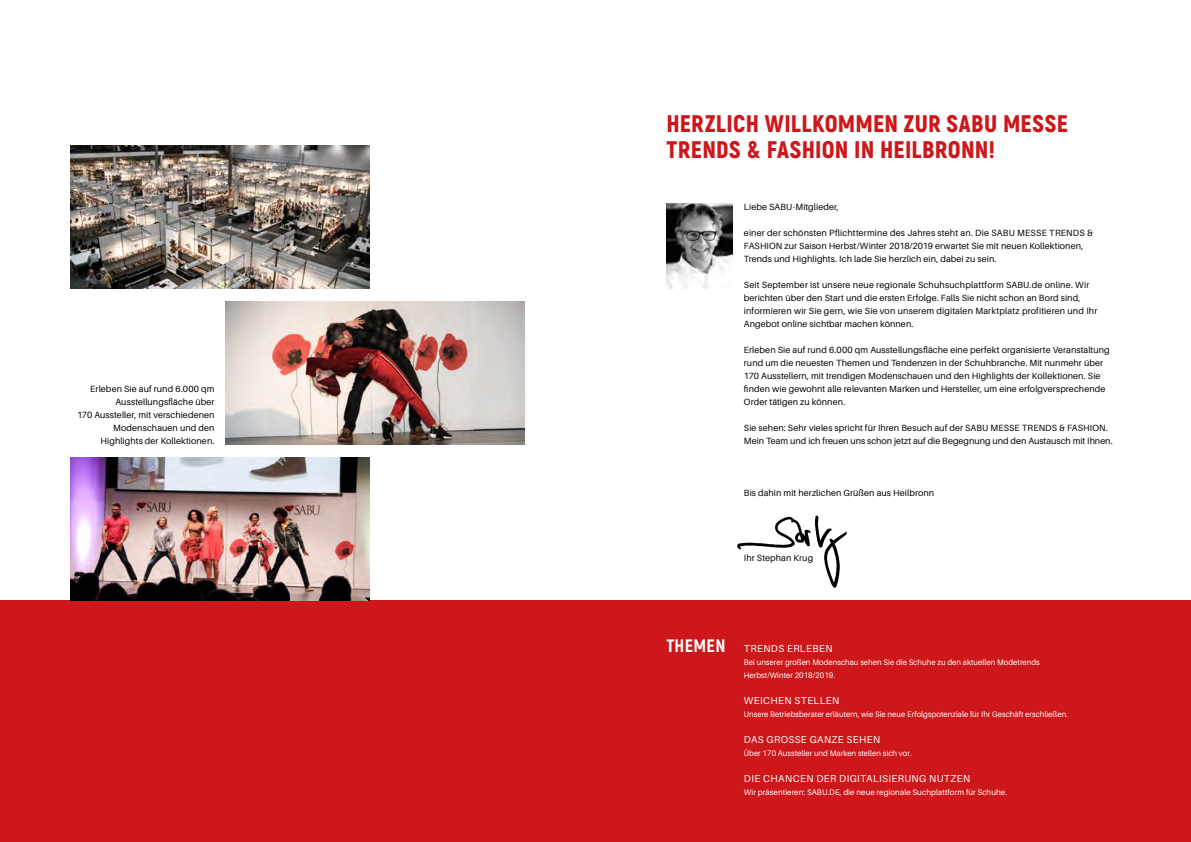
<style>
.page{position:relative;width:1191px;height:842px;background:#fff}
.page>*{position:absolute;margin:0;border:0;box-sizing:border-box;transform-origin:0 0}
.t1{font:900 24px/26px "Akrobat";letter-spacing:.01em;color:#cd171a}
.t2{font:800 18px "Akrobat";letter-spacing:.02em;color:#fff}
.t3{font:10px "Aileron";letter-spacing:.04em;color:#fff}
.t4{font:9px/13px "Aileron";letter-spacing:.01em;color:#000}
.t5{font:8px/13px "Aileron";letter-spacing:.005em;color:#fff}
</style>
<div class="page">
<div style="left:0;top:600px;width:1191px;height:242px;background:#cd171a"></div>
<img style="left:71px;top:145px;width:298px;height:143px">
<img style="left:226px;top:301px;width:298px;height:143px">
<img style="left:71px;top:457px;width:298px;height:143px">
<img style="left:666px;top:204px;width:66px;height:84px">
<img style="left:737px;top:515px;width:110px;height:73px">
<p class="t4" style="left:77px;top:383px;width:139px;text-align:right">Erleben Sie auf rund 6.000 qm<br>Ausstellungsfläche über<br>170 Aussteller, mit verschiedenen<br>Modenschauen und den<br>Highlights der Kollektionen.</p>
<h1 class="t1" style="left:666px;top:111px;width:403px">HERZLICH WILLKOMMEN ZUR SABU MESSE<br>TRENDS &amp; FASHION IN HEILBRONN!</h1>
<p class="t4" style="left:744px;top:201px;width:97px">Liebe SABU-Mitglieder,</p>
<p class="t4" style="left:744px;top:227px;width:350px">einer der schönsten Pflichttermine des Jahres steht an. Die SABU MESSE TRENDS &amp;<br>FASHION zur Saison Herbst/Winter 2018/2019 erwartet Sie mit neuen Kollektionen,<br>Trends und Highlights. Ich lade Sie herzlich ein, dabei zu sein.</p>
<p class="t4" style="left:744px;top:279px;width:355px">Seit September ist unsere neue regionale Schuhsuchplattform SABU.de online. Wir berichten über den Start und die ersten Erfolge. Falls Sie nicht schon an Bord sind, informieren wir Sie gern, wie Sie von unserem digitalen Marktplatz profitieren und Ihr Angebot online sichtbar machen können.</p>
<p class="t4" style="left:744px;top:344px;width:367px">Erleben Sie auf rund 6.000 qm Ausstellungsfläche eine perfekt organisierte Veranstaltung rund um die neuesten Themen und Tendenzen in der Schuhbranche. Mit nunmehr über 170 Ausstellern, mit trendigen Modenschauen und den Highlights der Kollektionen. Sie finden wie gewohnt alle relevanten Marken und Hersteller, um eine erfolgversprechende Order tätigen zu können.</p>
<p class="t4" style="left:744px;top:422px;width:370px">Sie sehen: Sehr vieles spricht für Ihren Besuch auf der SABU MESSE TRENDS &amp; FASHION.<br>Mein Team und ich freuen uns schon jetzt auf die Begegnung und den Austausch mit Ihnen.</p>
<p class="t4" style="left:744px;top:487px;width:192px">Bis dahin mit herzlichen Grüßen aus Heilbronn</p>
<p class="t4" style="left:744px;top:552px;width:71px">Ihr Stephan Krug</p>
<h2 class="t2" style="left:666px;top:635px;width:61px">THEMEN</h2>
<p class="t3" style="left:744px;top:643px;width:90px">TRENDS ERLEBEN</p>
<p class="t5" style="left:744px;top:656px;width:297px">Bei unserer großen Modenschau sehen Sie die Schuhe zu den aktuellen Modetrends<br>Herbst/Winter 2018/2019.</p>
<p class="t3" style="left:744px;top:695px;width:97px">WEICHEN STELLEN</p>
<p class="t5" style="left:744px;top:708px;width:326px">Unsere Betriebsberater erläutern, wie Sie neue Erfolgspotenziale für Ihr Geschäft erschließen.</p>
<p class="t3" style="left:744px;top:734px;width:138px">DAS GROSSE GANZE SEHEN</p>
<p class="t5" style="left:744px;top:747px;width:169px">Über 170 Aussteller und Marken stellen sich vor.</p>
<p class="t3" style="left:744px;top:773px;width:228px">DIE CHANCEN DER DIGITALISIERUNG NUTZEN</p>
<p class="t5" style="left:744px;top:786px;width:265px">Wir präsentieren: SABU.DE, die neue regionale Suchplattform für Schuhe.</p>
</div>
